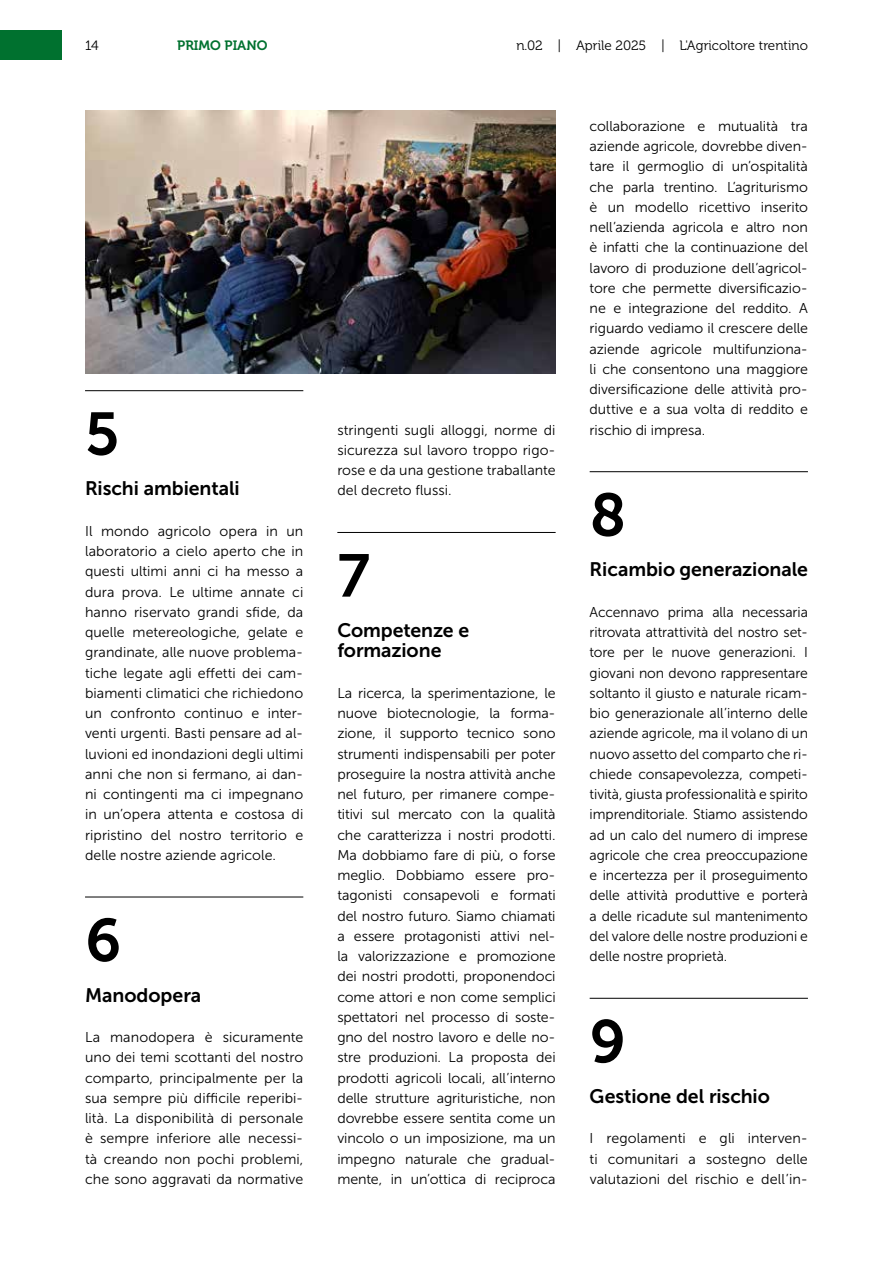
<style>
.page{position:relative;width:893px;height:1263px;background:#fff}
.page>*{position:absolute;margin:0;border:0;box-sizing:border-box;transform-origin:0 0}
.t1{font:60px "Museo Sans 700";color:#000}
.t2{font:19.5px/20.2px "Museo Sans 700";letter-spacing:-.005em;color:#000}
.t3{font:14.25px/20.2px "Museo Sans 300";color:#000;text-align:justify}
.t4{font:13.5px "Museo 300";color:#000}
.t5{font:13.5px "Museo 700";color:#00712f}
</style>
<div class="page">
<div style="left:0;top:30px;width:62px;height:30px;background:#00712f"></div>
<hr style="left:85px;top:390px;width:218px;height:1px;background:#000">
<hr style="left:85px;top:897px;width:218px;height:1px;background:#000">
<hr style="left:337px;top:532px;width:219px;height:1px;background:#000">
<hr style="left:590px;top:471px;width:218px;height:1px;background:#000">
<hr style="left:590px;top:998px;width:218px;height:1px;background:#000">
<img style="left:85px;top:111px;width:471px;height:263px">
<p class="t4" style="left:85px;top:38px;width:15px">14</p>
<p class="t5" style="left:177px;top:38px;width:92px">PRIMO PIANO</p>
<p class="t4" style="left:516px;top:38px;width:293px">n.02 | Aprile 2025 | L'Agricoltore trentino</p>
<h1 class="t1" style="left:85px;top:401px;width:36px">5</h1>
<h2 class="t2" style="left:85px;top:478px;width:156px">Rischi ambientali</h2>
<p class="t3" style="left:85px;top:521px;width:220px">Il mondo agricolo opera in un laboratorio a cielo aperto che in questi ultimi anni ci ha messo a dura prova. Le ultime annate ci hanno riservato grandi sfide, da quelle metereologiche, gelate e grandinate, alle nuove problema&shy;tiche legate agli effetti dei cam&shy;biamenti climatici che richiedono un confronto continuo e inter&shy;venti urgenti. Basti pensare ad al&shy;luvioni ed inondazioni degli ultimi anni che non si fermano, ai dan&shy;ni contingenti ma ci impegnano in un’opera attenta e costosa di ripristino del nostro territorio e delle nostre aziende agricole.</p>
<h1 class="t1" style="left:85px;top:907px;width:38px">6</h1>
<h2 class="t2" style="left:85px;top:985px;width:118px">Manodopera</h2>
<p class="t3" style="left:85px;top:1027px;width:220px">La manodopera è sicuramente uno dei temi scottanti del nostro comparto, principalmente per la sua sempre più difficile reperibi&shy;lità. La disponibilità di personale è sempre inferiore alle necessi&shy;tà creando non pochi problemi, che sono aggravati da normative</p>
<p class="t3" style="left:337px;top:420px;width:220px">stringenti sugli alloggi, norme di sicurezza sul lavoro troppo rigo&shy;rose e da una gestione traballante del decreto flussi.</p>
<h1 class="t1" style="left:337px;top:542px;width:34px">7</h1>
<h2 class="t2" style="left:337px;top:620px;width:133px">Competenze e formazione</h2>
<p class="t3" style="left:337px;top:683px;width:220px">La ricerca, la sperimentazione, le nuove biotecnologie, la forma&shy;zione, il supporto tecnico sono strumenti indispensabili per poter proseguire la nostra attività anche nel futuro, per rimanere compe&shy;titivi sul mercato con la qualità che caratterizza i nostri prodotti.<br>Ma dobbiamo fare di più, o forse meglio. Dobbiamo essere pro&shy;tagonisti consapevoli e formati del nostro futuro. Siamo chiamati a essere protagonisti attivi nel&shy;la valorizzazione e promozione dei nostri prodotti, proponendoci come attori e non come semplici spettatori nel processo di soste&shy;gno del nostro lavoro e delle no&shy;stre produzioni. La proposta dei prodotti agricoli locali, all’interno delle strutture agrituristiche, non dovrebbe essere sentita come un vincolo o un imposizione, ma un impegno naturale che gradual&shy;mente, in un’ottica di reciproca</p>
<p class="t3" style="left:590px;top:116px;width:220px">collaborazione e mutualità tra aziende agricole, dovrebbe diven&shy;tare il germoglio di un’ospitalità che parla trentino. L’agriturismo è un modello ricettivo inserito nell’azienda agricola e altro non è infatti che la continuazione del lavoro di produzione dell’agricol&shy;tore che permette diversificazio&shy;ne e integrazione del reddito. A riguardo vediamo il crescere delle aziende agricole multifunziona&shy;li che consentono una maggiore diversificazione delle attività pro&shy;duttive e a sua volta di reddito e rischio di impresa.</p>
<h1 class="t1" style="left:590px;top:482px;width:38px">8</h1>
<h2 class="t2" style="left:590px;top:559px;width:220px">Ricambio generazionale</h2>
<p class="t3" style="left:590px;top:602px;width:220px">Accennavo prima alla necessaria ritrovata attrattività del nostro set&shy;tore per le nuove generazioni. I giovani non devono rappresentare soltanto il giusto e naturale ricam&shy;bio generazionale all’interno delle aziende agricole, ma il volano di un nuovo assetto del comparto che ri&shy;chiede consapevolezza, competi&shy;tività, giusta professionalità e spirito imprenditoriale. Stiamo assistendo ad un calo del numero di imprese agricole che crea preoccupazione e incertezza per il proseguimento delle attività produttive e porterà a delle ricadute sul mantenimento del valore delle nostre produzioni e delle nostre proprietà.</p>
<h1 class="t1" style="left:590px;top:1008px;width:38px">9</h1>
<h2 class="t2" style="left:590px;top:1086px;width:182px">Gestione del rischio</h2>
<p class="t3" style="left:590px;top:1128px;width:220px">I regolamenti e gli interven&shy;ti comunitari a sostegno delle valutazioni del rischio e dell’in-</p>
</div>
